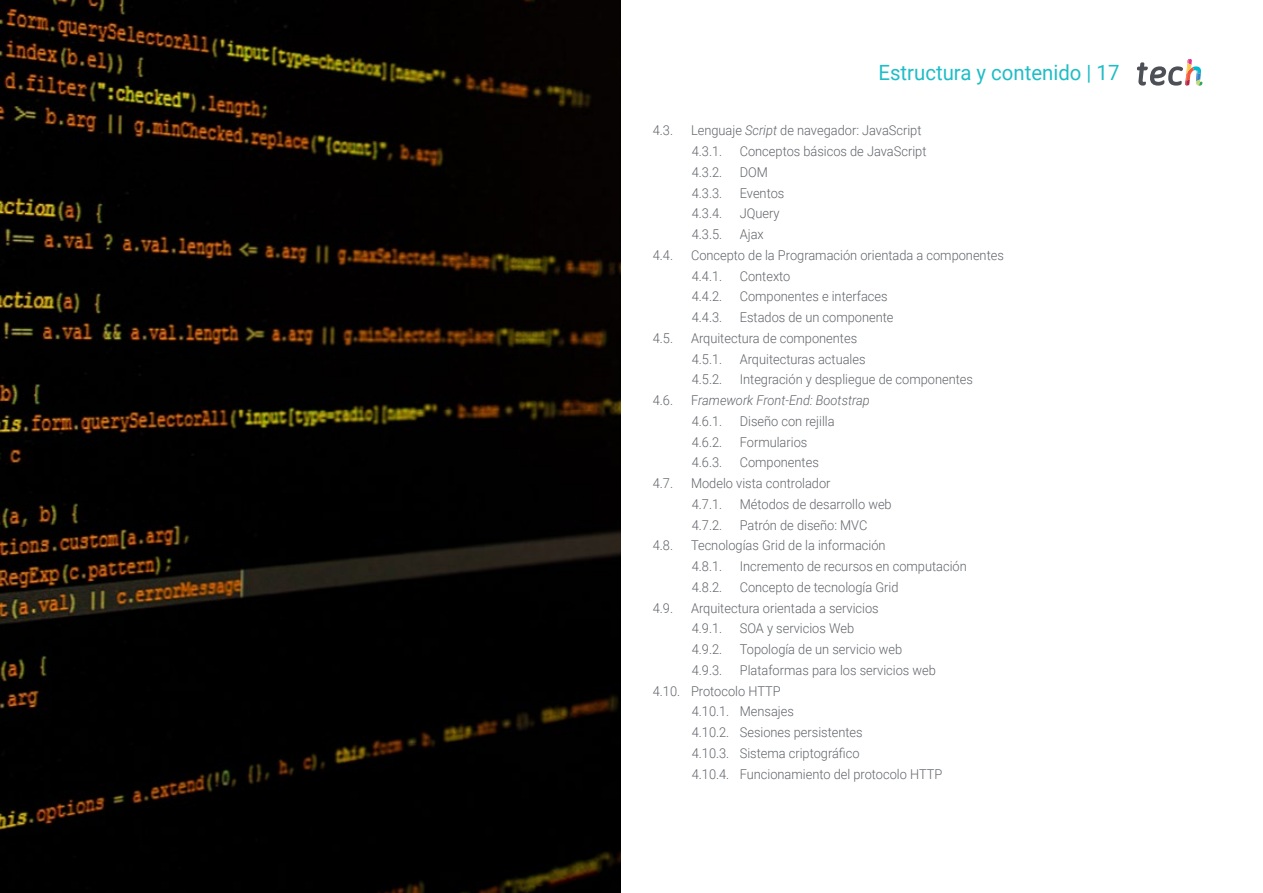
<style>
.page{position:relative;width:1263px;height:893px;background:#fff}
.page>*{position:absolute;margin:0;border:0;box-sizing:border-box;transform-origin:0 0}
.t1{font:21px "Roboto";color:#1fbdc6}
.t2{font:300 13.5px/20.7px "Roboto";color:#61646a;scale:.95 1}
.t3{font:italic 300 13.5px/20.7px "Roboto";color:#61646a;scale:.95 1}
.s1{font-style:italic}
.s2{font-style:normal}
</style>
<div class="page">
<svg style="left:1137px;top:59px;width:65px;height:27px"></svg>
<img style="left:0;top:0;width:621px;height:893px">
<h1 class="t1" style="left:878px;top:57px;width:242px">Estructura y contenido | 17</h1>
<p class="t2" style="left:653px;top:120px;width:23px">4.3.</p>
<p class="t2" style="left:691px;top:120px;width:244px">Lenguaje <span class="s1">Script</span> de navegador: JavaScript<br>4.3.1.</p>
<p class="t2" style="left:740px;top:141px;width:198px">Conceptos básicos de JavaScript</p>
<p class="t2" style="left:692px;top:161px;width:34px">4.3.2.</p>
<p class="t2" style="left:740px;top:161px;width:31px">DOM</p>
<p class="t2" style="left:692px;top:182px;width:34px">4.3.3.</p>
<p class="t2" style="left:740px;top:182px;width:48px">Eventos</p>
<p class="t2" style="left:692px;top:203px;width:34px">4.3.4.</p>
<p class="t2" style="left:740px;top:203px;width:44px">JQuery</p>
<p class="t2" style="left:692px;top:224px;width:34px">4.3.5.</p>
<p class="t2" style="left:740px;top:224px;width:27px">Ajax</p>
<p class="t2" style="left:653px;top:244px;width:23px">4.4.</p>
<p class="t2" style="left:691px;top:244px;width:331px">Concepto de la Programación orientada a componentes<br>4.4.1.</p>
<p class="t2" style="left:740px;top:265px;width:55px">Contexto</p>
<p class="t2" style="left:692px;top:286px;width:34px">4.4.2.</p>
<p class="t2" style="left:740px;top:286px;width:157px">Componentes e interfaces</p>
<p class="t2" style="left:692px;top:307px;width:34px">4.4.3.</p>
<p class="t2" style="left:740px;top:307px;width:163px">Estados de un componente</p>
<p class="t2" style="left:653px;top:327px;width:23px">4.5.</p>
<p class="t2" style="left:691px;top:327px;width:176px">Arquitectura de componentes<br>4.5.1.</p>
<p class="t2" style="left:740px;top:348px;width:134px">Arquitecturas actuales</p>
<p class="t2" style="left:692px;top:369px;width:34px">4.5.2.</p>
<p class="t2" style="left:740px;top:369px;width:247px">Integración y despliegue de componentes</p>
<p class="t2" style="left:653px;top:390px;width:23px">4.6.</p>
<p class="t3" style="left:691px;top:390px;width:190px"><span class="s2">F</span>ramework Front-End: Bootstrap<br><span class="s2">4.6.1.</span></p>
<p class="t2" style="left:740px;top:410px;width:101px">Diseño con rejilla</p>
<p class="t2" style="left:692px;top:431px;width:34px">4.6.2.</p>
<p class="t2" style="left:740px;top:431px;width:73px">Formularios</p>
<p class="t2" style="left:692px;top:452px;width:34px">4.6.3.</p>
<p class="t2" style="left:740px;top:452px;width:85px">Componentes</p>
<p class="t2" style="left:653px;top:473px;width:23px">4.7.</p>
<p class="t2" style="left:691px;top:473px;width:148px">Modelo vista controlador<br>4.7.1.</p>
<p class="t2" style="left:740px;top:493px;width:161px">Métodos de desarrollo web</p>
<p class="t2" style="left:692px;top:514px;width:34px">4.7.2.</p>
<p class="t2" style="left:740px;top:514px;width:136px">Patrón de diseño: MVC</p>
<p class="t2" style="left:653px;top:535px;width:23px">4.8.</p>
<p class="t2" style="left:691px;top:535px;width:206px">Tecnologías Grid de la información<br>4.8.1.</p>
<p class="t2" style="left:740px;top:556px;width:240px">Incremento de recursos en computación</p>
<p class="t2" style="left:692px;top:576px;width:34px">4.8.2.</p>
<p class="t2" style="left:740px;top:576px;width:169px">Concepto de tecnología Grid</p>
<p class="t2" style="left:653px;top:597px;width:23px">4.9.</p>
<p class="t2" style="left:691px;top:597px;width:199px">Arquitectura orientada a servicios<br>4.9.1.</p>
<p class="t2" style="left:740px;top:618px;width:122px">SOA y servicios Web</p>
<p class="t2" style="left:692px;top:639px;width:34px">4.9.2.</p>
<p class="t2" style="left:740px;top:639px;width:172px">Topología de un servicio web</p>
<p class="t2" style="left:692px;top:659px;width:34px">4.9.3.</p>
<p class="t2" style="left:740px;top:659px;width:208px">Plataformas para los servicios web</p>
<p class="t2" style="left:653px;top:680px;width:136px">4.10. Protocolo HTTP</p>
<p class="t2" style="left:692px;top:701px;width:109px">4.10.1. Mensajes</p>
<p class="t2" style="left:692px;top:722px;width:181px">4.10.2. Sesiones persistentes</p>
<p class="t2" style="left:692px;top:742px;width:178px">4.10.3. Sistema criptográfico</p>
<p class="t2" style="left:692px;top:763px;width:265px">4.10.4. Funcionamiento del protocolo HTTP</p>
</div>
